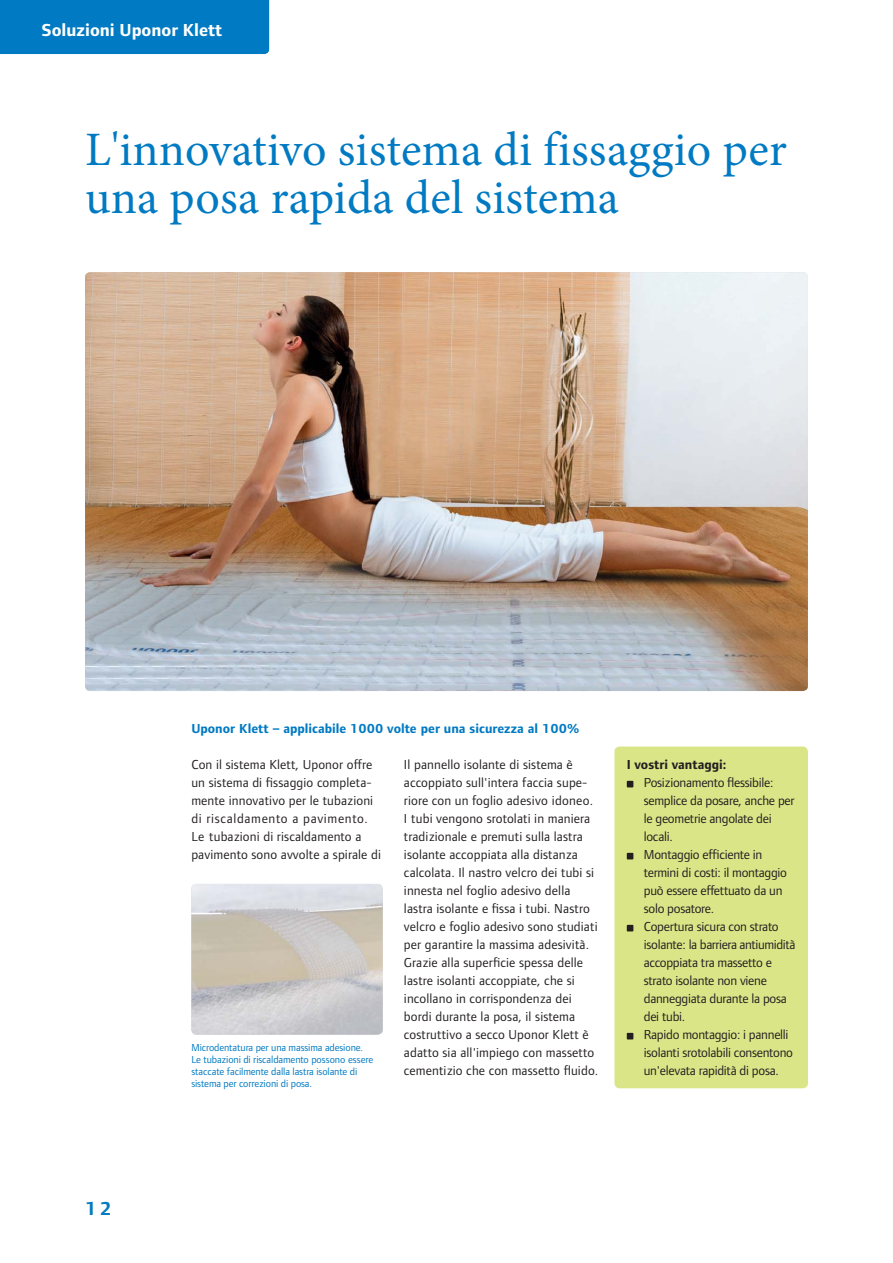
<style>
.page{position:relative;width:893px;height:1263px;background:#fff}
.page>*{position:absolute;margin:0;border:0;box-sizing:border-box;transform-origin:0 0}
.t1{font:48px/48px "Minion Pro";letter-spacing:.005em;color:#007ac2}
.t2{font:700 19.5px "Foundry Form Sans";color:#007ac2}
.t3{font:700 18px "Foundry Form Sans";color:#fff}
.t4{font:13.5px/18px "Foundry Form Sans";letter-spacing:.01em;color:#231f20}
.t5{font:13.5px/18px "Foundry Form Sans";letter-spacing:-.02em;color:#231f20}
.t6{font:700 13.5px "Foundry Form Sans";color:#007ac2}
.t7{font:700 13.5px "Foundry Form Sans";color:#231f20}
.t8{font:10.5px/12px "Foundry Form Sans";letter-spacing:-.01em;color:#007ac2}
</style>
<div class="page">
<div style="left:0;top:0;width:269px;height:54px;background:#007ac2"></div>
<img style="left:85px;top:272px;width:723px;height:419px;border-radius:5px">
<div style="left:614px;top:746px;width:194px;height:342px;background:#d9e587;border-radius:5px"></div>
<svg style="left:627px;top:781px;width:6px;height:6px"></svg>
<svg style="left:627px;top:853px;width:6px;height:6px"></svg>
<svg style="left:627px;top:925px;width:6px;height:6px"></svg>
<svg style="left:627px;top:1033px;width:6px;height:6px"></svg>
<img style="left:191px;top:884px;width:192px;height:151px;border-radius:5px">
<h3 class="t3" style="left:42px;top:23px;width:182px">Soluzioni Uponor Klett</h3>
<h3 class="t3" style="left:42px;top:23px;width:141px">Uponor Lösungen</h3>
<h1 class="t1" style="left:85px;top:129px;width:703px">L'innovativo sistema di fissaggio per una posa rapida del sistema</h1>
<h2 class="t2" style="left:85px;top:1201px;width:28px">12</h2>
<p class="t6" style="left:191px;top:723px;width:389px">Uponor Klett – applicabile 1000 volte per una sicurezza al 100%</p>
<p class="t4" style="left:191px;top:757px;width:191px">Con il sistema Klett, Uponor offre un sistema di fissaggio completa&shy;mente innovativo per le tubazioni di riscaldamento a pavimento.<br>Le tubazioni di riscaldamento a pavimento sono avvolte a spirale di</p>
<p class="t4" style="left:404px;top:757px;width:196px">Il pannello isolante di sistema è accoppiato sull'intera faccia supe&shy;riore con un foglio adesivo idoneo.<br>I tubi vengono srotolati in maniera tradizionale e premuti sulla lastra isolante accoppiata alla distanza calcolata. Il nastro velcro dei tubi si innesta nel foglio adesivo della lastra isolante e fissa i tubi. Nastro velcro e foglio adesivo sono studiati per garantire la massima adesività.<br>Grazie alla superficie spessa delle lastre isolanti accoppiate, che si incollano in corrispondenza dei bordi durante la posa, il sistema costruttivo a secco Uponor Klett è adatto sia all'impiego con massetto cementizio che con massetto fluido.</p>
<p class="t7" style="left:627px;top:760px;width:101px">I vostri vantaggi:</p>
<p class="t5" style="left:644px;top:775px;width:153px">Posizionamento flessibile: semplice da posare, anche per le geometrie angolate dei locali.<br>Montaggio efficiente in termini di costi: il montaggio può essere effettuato da un solo posatore.<br>Copertura sicura con strato isolante: la barriera antiumidità accoppiata tra massetto e strato isolante non viene danneggiata durante la posa dei tubi.<br>Rapido montaggio: i pannelli isolanti srotolabili consentono un'elevata rapidità di posa.</p>
<p class="t8" style="left:191px;top:1042px;width:184px">Microdentatura per una massima adesione.<br>Le tubazioni di riscaldamento possono essere staccate facilmente dalla lastra isolante di sistema per correzioni di posa.</p>
</div>
